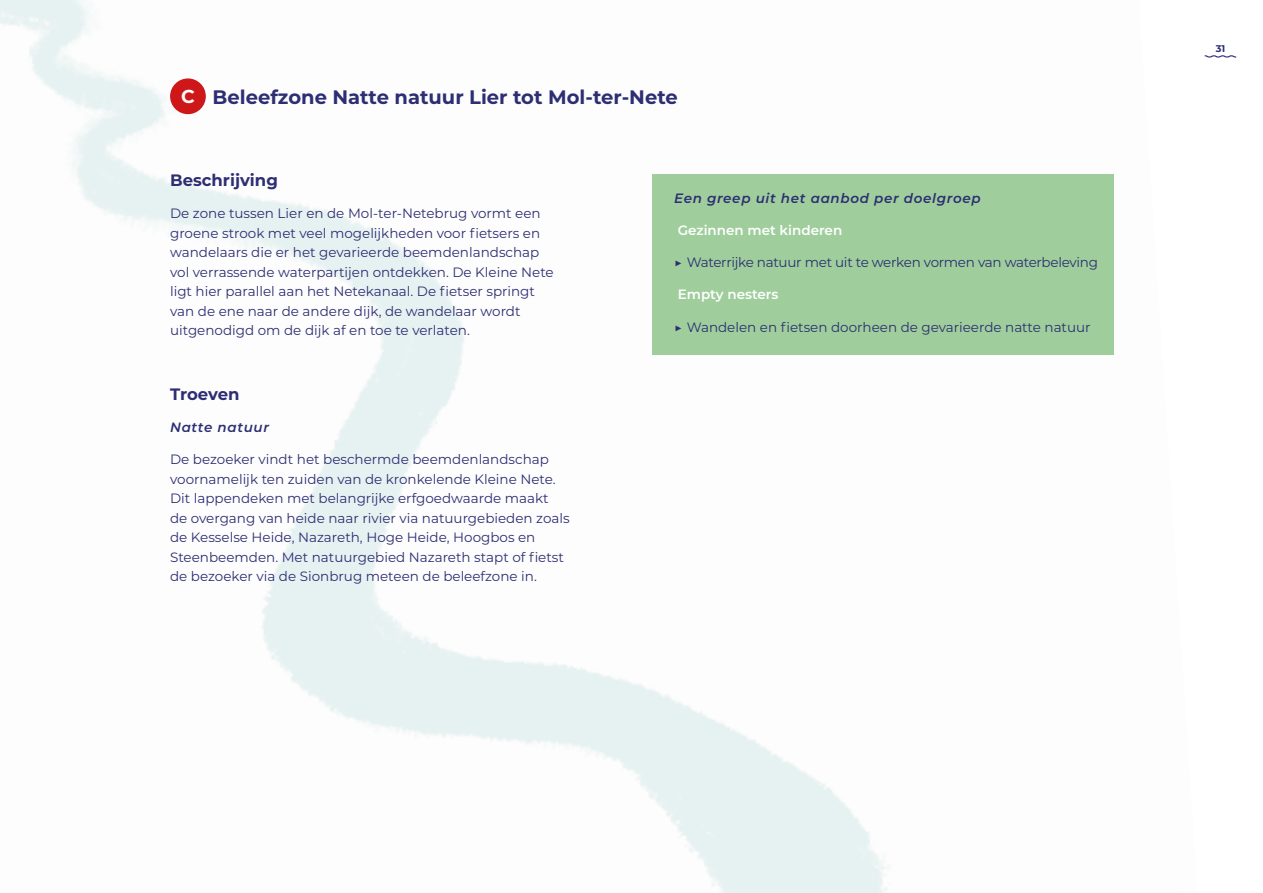
<style>
.page{position:relative;width:1263px;height:893px;background:#fff}
.page>*{position:absolute;margin:0;border:0;box-sizing:border-box;transform-origin:0 0}
.t1{font:700 19.5px "Montserrat";color:#2d2e73}
.t2{font:700 16.5px "Montserrat";color:#2d2e73}
.t3{font:13.5px/19.5px "Montserrat";color:#2d2e73}
.t4{font:13.5px "Montserrat";letter-spacing:-.02em;color:#2d2e73}
.t5{font:italic 600 13.5px "Montserrat";letter-spacing:.05em;color:#2d2e73}
.t6{font:600 13.5px "Montserrat";color:#fff}
.t7{font:700 9.75px "Montserrat";color:#2d2e73}
.s1{font-size:18.75px;color:#fff}
</style>
<div class="page">
<div style="left:653px;top:174px;width:461px;height:180px;background:#9fce9c"></div>
<svg style="left:1204px;top:55px;width:32px;height:3px"></svg>
<div style="left:170px;top:78px;width:36px;height:36px;background:#cd1719;border-radius:50%"></div>
<h1 class="t1" style="left:181px;top:83px;width:498px"><span class="s1">C</span> Beleefzone Natte natuur Lier tot Mol-ter-Nete</h1>
<p class="t2" style="left:170px;top:168px;width:109px">Beschrijving</p>
<p class="t3" style="left:170px;top:203px;width:385px">De zone tussen Lier en de Mol-ter-Netebrug vormt een groene strook met veel mogelijkheden voor fietsers en wandelaars die er het gevarieerde beemdenlandschap vol verrassende waterpartijen ontdekken. De Kleine Nete ligt hier parallel aan het Netekanaal. De fietser springt van de ene naar de andere dijk, de wandelaar wordt uitgenodigd om de dijk af en toe te verlaten.</p>
<p class="t2" style="left:170px;top:382px;width:71px">Troeven</p>
<p class="t5" style="left:170px;top:418px;width:101px">Natte natuur</p>
<p class="t3" style="left:170px;top:449px;width:401px">De bezoeker vindt het beschermde beemdenlandschap voornamelijk ten zuiden van de kronkelende Kleine Nete.<br>Dit lappendeken met belangrijke erfgoedwaarde maakt<br>de overgang van heide naar rivier via natuurgebieden zoals de Kesselse Heide, Nazareth, Hoge Heide, Hoogbos en Steenbeemden. Met natuurgebied Nazareth stapt of fietst de bezoeker via de Sionbrug meteen de beleefzone in.</p>
<p class="t5" style="left:674px;top:188px;width:308px">Een greep uit het aanbod per doelgroep</p>
<p class="t6" style="left:678px;top:220px;width:166px">Gezinnen met kinderen</p>
<p class="t4" style="left:674px;top:253px;width:425px">▶ Waterrijke natuur met uit te werken vormen van waterbeleving</p>
<p class="t6" style="left:678px;top:285px;width:102px">Empty nesters</p>
<p class="t3" style="left:674px;top:317px;width:418px">▶ Wandelen en fietsen doorheen de gevarieerde natte natuur</p>
<p class="t7" style="left:1216px;top:41px;width:11px">31</p>
</div>
